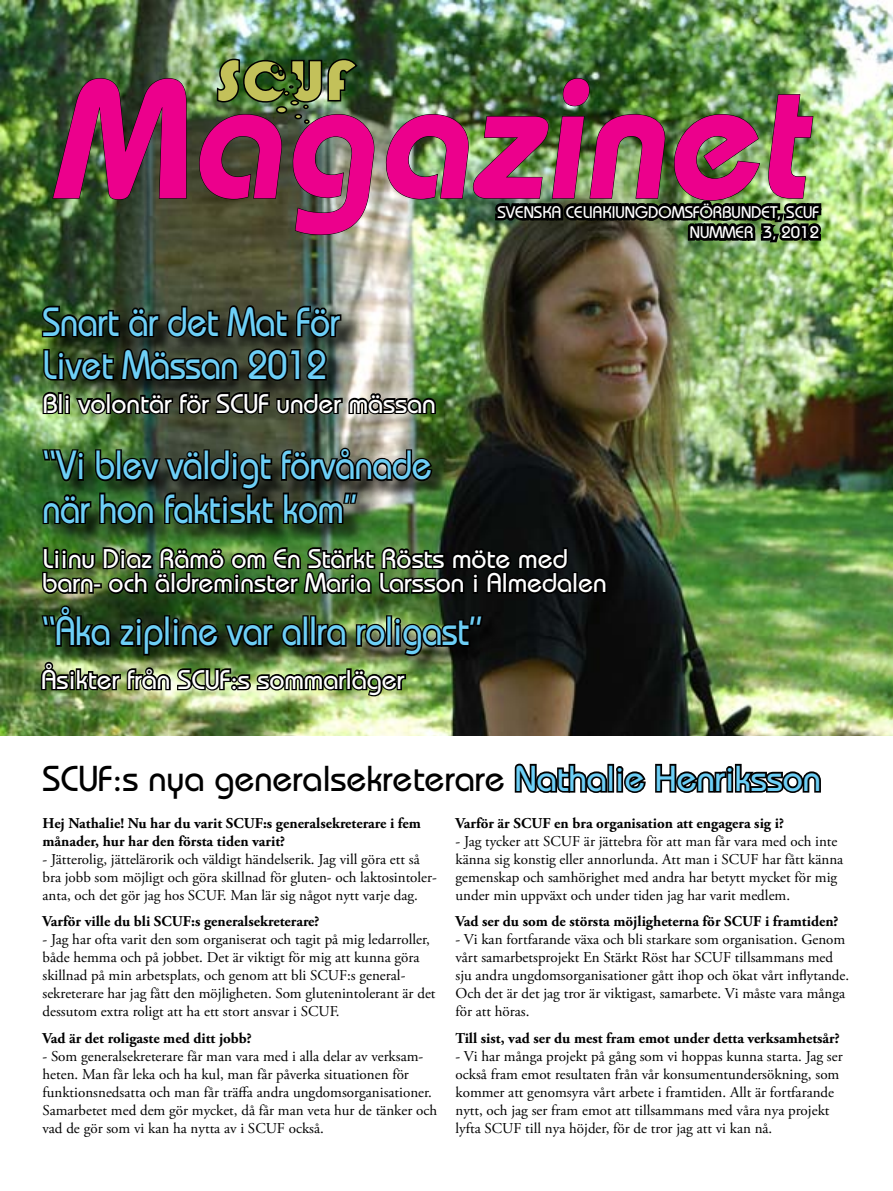
<style>
.page{position:relative;width:893px;height:1191px;background:#fff}
.page>*{position:absolute;margin:0;border:0;box-sizing:border-box;transform-origin:0 0}
.t1{font:600 168px "Bauhaus Std";color:#ec008c}
.t2{font:500 40.65px/43.2px "Bauhaus Std";letter-spacing:-.01em;color:#6dcff6;scale:.88 1}
.t3{font:500 36px "Bauhaus Std";color:#000}
.t4{font:500 27px "Bauhaus Std";color:#fff}
.t5{font:500 16.8px/20.2px "Bauhaus Std";color:#fff}
.t6{font:15px/18px "Adobe Garamond Pro";color:#000}
.t7{font:700 15px/18px "Adobe Garamond Pro";color:#000}
.s1{color:#6dcff6}
</style>
<div class="page">
<img style="left:0;top:0;width:893px;height:736px">
<svg style="left:514px;top:763px;width:95px;height:30px"></svg>
<div style="left:607px;top:764px;width:7px;height:28px;border:4px solid #000"></div>
<div style="left:616px;top:772px;width:7px;height:20px;border:4px solid #000"></div>
<div style="left:616px;top:766px;width:7px;height:7px;border:4px solid #000;border-radius:50%"></div>
<svg style="left:622px;top:763px;width:199px;height:30px"></svg>
<img style="left:40px;top:58px;width:788px;height:360px">
<img style="left:39px;top:446px;width:570px;height:252px">
<h1 class="t1" style="left:50px;top:38px;width:782px">Magazinet</h1>
<p class="t5" style="left:690px;top:202px;width:131px;text-indent:-192px">Svenska Celiakiungdomsförbundet, SCUF<br>Nummer 3, 2012</p>
<h2 class="t2" style="left:43px;top:300px;width:339px">Snart är det Mat För<br>Livet Mässan 2012</h2>
<h3 class="t4" style="left:43px;top:387px;width:395px">Bli volontär för SCUF under mässan</h3>
<h2 class="t2" style="left:43px;top:443px;width:444px">“Vi blev väldigt förvånade när hon faktiskt kom”</h2>
<h3 class="t4" style="left:43px;top:542px;width:527px">Liinu Diaz Rämö om En Stärkt Rösts möte med</h3>
<h3 class="t4" style="left:43px;top:567px;width:566px">barn- och äldreminster Maria Larsson i Almedalen</h3>
<h2 class="t2" style="left:42px;top:609px;width:503px">“Åka zipline var allra roligast”</h2>
<h3 class="t4" style="left:41px;top:663px;width:365px">Åsikter från SCUF :s sommarläger</h3>
<h3 class="t3" style="left:43px;top:757px;width:780px">SCUF :s nya generalsekreterare <span class="s1">Nathalie Henriksson</span></h3>
<p class="t7" style="left:43px;top:814px;width:380px">Hej Nathalie! Nu har du varit SCUF:s generalsekreterare i fem månader, hur har den första tiden varit?</p>
<p class="t6" style="left:43px;top:850px;width:396px">- Jätterolig, jättelärorik och väldigt händelserik. Jag vill göra ett så bra jobb som möjligt och göra skillnad för gluten- och laktosintoler&shy;anta, och det gör jag hos SCUF. Man lär sig något nytt varje dag.</p>
<p class="t7" style="left:43px;top:912px;width:279px">Varför ville du bli SCUF:s generalsekreterare?</p>
<p class="t6" style="left:43px;top:931px;width:394px">- Jag har ofta varit den som organiserat och tagit på mig ledarroller, både hemma och på jobbet. Det är viktigt för mig att kunna göra skillnad på min arbetsplats, och genom att bli SCUF:s general&shy;sekreterare har jag fått den möjligheten. Som glutenintolerant är det dessutom extra roligt att ha ett stort ansvar i SCUF.</p>
<p class="t7" style="left:43px;top:1029px;width:211px">Vad är det roligaste med ditt jobb?</p>
<p class="t6" style="left:43px;top:1047px;width:396px">- Som generalsekreterare får man vara med i alla delar av verksam&shy;heten. Man får leka och ha kul, man får påverka situationen för funktionsnedsatta och man får träffa andra ungdomsorganisationer.<br>Samarbetet med dem gör mycket, då får man veta hur de tänker och vad de gör som vi kan ha nytta av i SCUF också.</p>
<p class="t7" style="left:455px;top:814px;width:330px">Varför är SCUF en bra organisation att engagera sig i?</p>
<p class="t6" style="left:455px;top:832px;width:389px">- Jag tycker att SCUF är jättebra för att man får vara med och inte känna sig konstig eller annorlunda. Att man i SCUF har fått känna gemenskap och samhörighet med andra har betytt mycket för mig under min uppväxt och under tiden jag har varit medlem.</p>
<p class="t7" style="left:455px;top:912px;width:385px">Vad ser du som de största möjligheterna för SCUF i framtiden?</p>
<p class="t6" style="left:455px;top:931px;width:395px">- Vi kan fortfarande växa och bli starkare som organisation. Genom vårt samarbetsprojekt En Stärkt Röst har SCUF tillsammans med sju andra ungdomsorganisationer gått ihop och ökat vårt inflytande.<br>Och det är det jag tror är viktigast, samarbete. Vi måste vara många för att höras.</p>
<p class="t7" style="left:455px;top:1029px;width:386px">Till sist, vad ser du mest fram emot under detta verksamhetsår?</p>
<p class="t6" style="left:455px;top:1048px;width:389px">- Vi har många projekt på gång som vi hoppas kunna starta. Jag ser också fram emot resultaten från vår konsumentundersökning, som kommer att genomsyra vårt arbete i framtiden. Allt är fortfarande nytt, och jag ser fram emot att tillsammans med våra nya projekt lyfta SCUF till nya höjder, för de tror jag att vi kan nå.</p>
</div>
